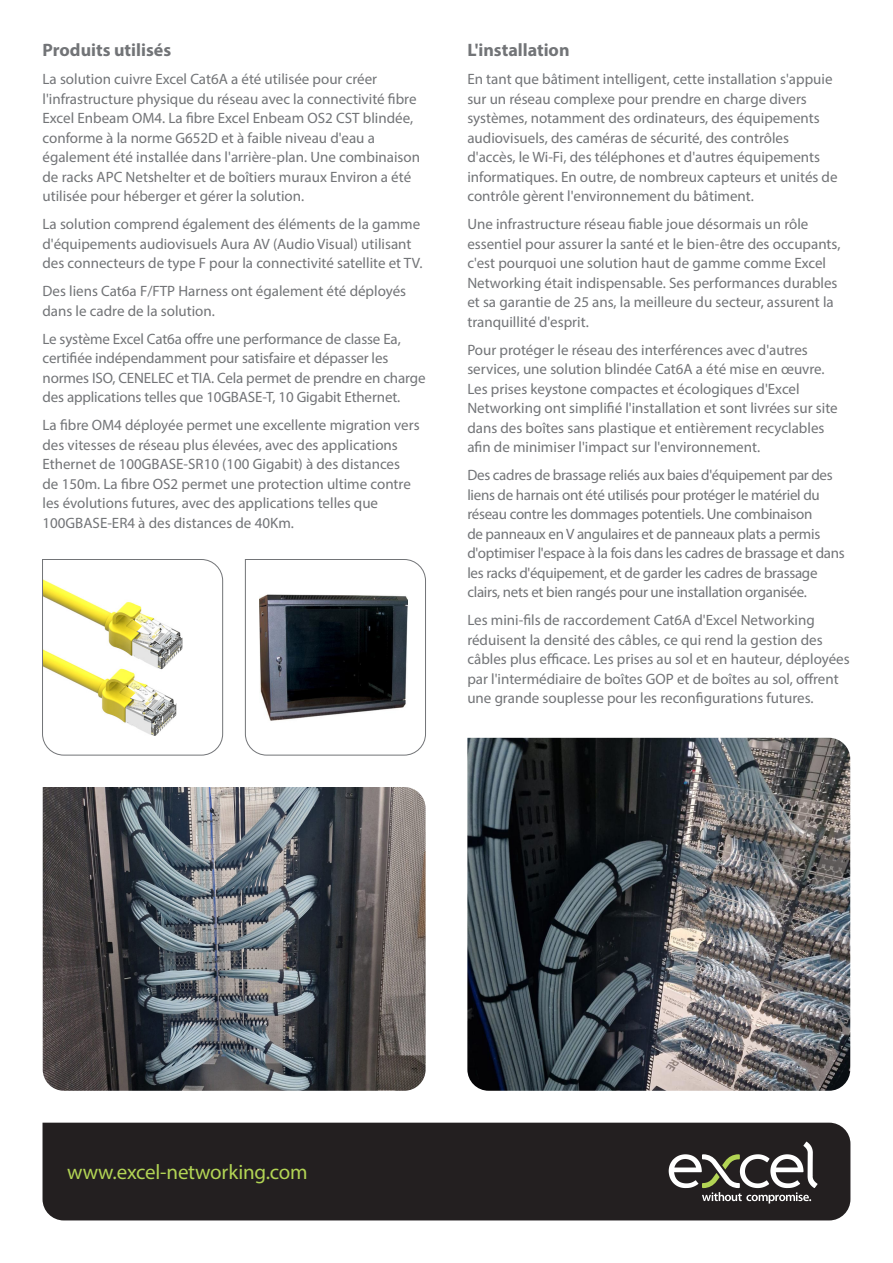
<style>
.page{position:relative;width:893px;height:1263px;background:#fff}
.page>*{position:absolute;margin:0;border:0;box-sizing:border-box;transform-origin:0 0}
.t1{font:21px "Myriad Pro";letter-spacing:-.01em;color:#b2d454}
.Intro_Body_copy{font:700 18px "Myriad Pro";color:#727477}
.Body_copy{font:15px/19.5px "Myriad Pro";color:#727477}
.Body_copy-2{font:15px/19.5px "Myriad Pro";letter-spacing:-.02em;color:#727477}
</style>
<div class="page">
<svg style="left:42px;top:559px;width:181px;height:197px"></svg>
<svg style="left:245px;top:559px;width:181px;height:197px"></svg>
<div style="left:43px;top:1123px;width:807px;height:97px;background:#231f20"></div>
<svg style="left:669px;top:1142px;width:148px;height:61px"></svg>
<img style="left:43px;top:787px;width:383px;height:304px">
<img style="left:467px;top:738px;width:383px;height:353px">
<p class="Intro_Body_copy" style="left:43px;top:38px;width:130px">Produits utilisés</p>
<p class="Body_copy" style="left:43px;top:69px;width:379px">La solution cuivre Excel Cat6A a été utilisée pour créer l'infrastructure physique du réseau avec la connectivité fibre Excel Enbeam OM4. La fibre Excel Enbeam OS2 CST blindée, conforme à la norme G652D et à faible niveau d'eau a également été installée dans l'arrière-plan. Une combinaison de racks APC Netshelter et de boîtiers muraux Environ a été utilisée pour héberger et gérer la solution.</p>
<p class="Body_copy" style="left:43px;top:214px;width:381px">La solution comprend également des éléments de la gamme d'équipements audiovisuels Aura AV (Audio Visual) utilisant des connecteurs de type F pour la connectivité satellite et TV.</p>
<p class="Body_copy" style="left:43px;top:281px;width:365px">Des liens Cat6a F/FTP Harness ont également été déployés dans le cadre de la solution.</p>
<p class="Body_copy" style="left:43px;top:329px;width:385px">Le système Excel Cat6a offre une performance de classe Ea, certifiée indépendamment pour satisfaire et dépasser les normes ISO, CENELEC et TIA. Cela permet de prendre en charge des applications telles que 10GBASE-T, 10 Gigabit Ethernet.</p>
<p class="Body_copy" style="left:43px;top:415px;width:379px">La fibre OM4 déployée permet une excellente migration vers des vitesses de réseau plus élevées, avec des applications Ethernet de 100GBASE-SR10 (100 Gigabit) à des distances de 150m. La fibre OS2 permet une protection ultime contre les évolutions futures, avec des applications telles que 100GBASE-ER4 à des distances de 40Km.</p>
<p class="Intro_Body_copy" style="left:467px;top:38px;width:104px">L'installation</p>
<p class="Body_copy" style="left:467px;top:69px;width:372px">En tant que bâtiment intelligent, cette installation s'appuie sur un réseau complexe pour prendre en charge divers systèmes, notamment des ordinateurs, des équipements audiovisuels, des caméras de sécurité, des contrôles d'accès, le Wi-Fi, des téléphones et d'autres équipements informatiques. En outre, de nombreux capteurs et unités de contrôle gèrent l'environnement du bâtiment.</p>
<p class="Body_copy" style="left:467px;top:214px;width:375px">Une infrastructure réseau fiable joue désormais un rôle essentiel pour assurer la santé et le bien-être des occupants, c'est pourquoi une solution haut de gamme comme Excel Networking était indispensable. Ses performances durables et sa garantie de 25 ans, la meilleure du secteur, assurent la tranquillité d'esprit.</p>
<p class="Body_copy" style="left:467px;top:340px;width:372px">Pour protéger le réseau des interférences avec d'autres services, une solution blindée Cat6A a été mise en œuvre.<br>Les prises keystone compactes et écologiques d'Excel Networking ont simplifié l'installation et sont livrées sur site dans des boîtes sans plastique et entièrement recyclables afin de minimiser l'impact sur l'environnement.</p>
<p class="Body_copy-2" style="left:467px;top:465px;width:379px">Des cadres de brassage reliés aux baies d'équipement par des liens de harnais ont été utilisés pour protéger le matériel du réseau contre les dommages potentiels. Une combinaison<br>de panneaux en V angulaires et de panneaux plats a permis d'optimiser l'espace à la fois dans les cadres de brassage et dans les racks d'équipement, et de garder les cadres de brassage clairs, nets et bien rangés pour une installation organisée.</p>
<p class="Body_copy" style="left:467px;top:610px;width:384px">Les mini-fils de raccordement Cat6A d'Excel Networking réduisent la densité des câbles, ce qui rend la gestion des câbles plus efficace. Les prises au sol et en hauteur, déployées par l'intermédiaire de boîtes GOP et de boîtes au sol, offrent une grande souplesse pour les reconfigurations futures.</p>
<p class="t1" style="left:67px;top:1159px;width:242px">www.excel-networking.com</p>
</div>
